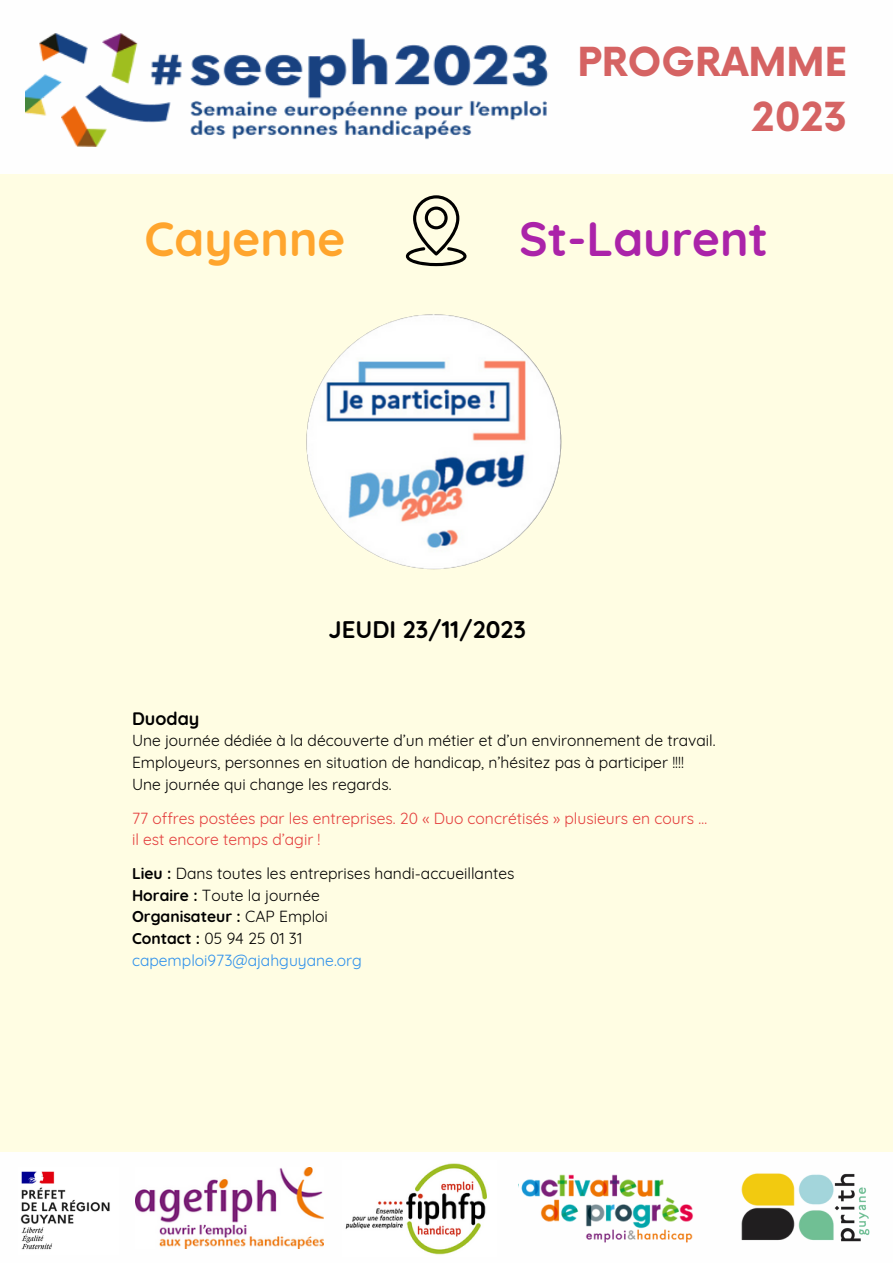
<style>
.page{position:relative;width:893px;height:1264px;background:#fff}
.page>*{position:absolute;margin:0;border:0;box-sizing:border-box;transform-origin:0 0}
.t1{font:700 48px "Quicksand";color:#ab23a9}
.t2{font:700 48px "Quicksand";color:#ffa52d}
.t3{font:700 39px "Now";color:#d56363}
.t4{font:700 24px "Quicksand";color:#000}
.t5{font:700 18px "Quicksand";color:#000}
.t6{font:15.6px "Quicksand";color:#000}
.t7{font:15.6px "Quicksand";color:#e43e3d}
.t8{font:15.6px "Quicksand";color:#2d90eb}
.t9{font:700 15.6px "Quicksand";color:#000}
.s1{font-weight:700}
.s2{font-weight:400}
</style>
<div class="page">
<div style="left:0;top:0;width:892px;height:1262px;background:#fffde3"></div>
<div style="left:0;top:0;width:892px;height:173px;background:#fefefe"></div>
<img style="left:25px;top:33px;width:523px;height:114px">
<img style="left:306px;top:314px;width:255px;height:255px;border-radius:50%">
<svg style="left:406px;top:195px;width:60px;height:71px"></svg>
<div style="left:0;top:1152px;width:892px;height:110px;background:#fefefe"></div>
<img style="left:345px;top:1163px;width:142px;height:92px">
<img style="left:741px;top:1173px;width:93px;height:68px">
<img style="left:834px;top:1174px;width:35px;height:68px">
<img style="left:518px;top:1174px;width:176px;height:68px">
<img style="left:136px;top:1167px;width:187px;height:81px">
<img style="left:20px;top:1171px;width:90px;height:79px">
<p class="t3" style="left:577px;top:40px;width:271px">PROGRAMME</p>
<p class="t3" style="left:752px;top:96px;width:97px">2023</p>
<p class="t2" style="left:144px;top:208px;width:202px">Cayenne</p>
<p class="t1" style="left:519px;top:208px;width:250px">St-Laurent</p>
<p class="t4" style="left:328px;top:614px;width:199px">JEUDI 23/11/2023</p>
<p class="t5" style="left:132px;top:706px;width:69px">Duoday</p>
<p class="t6" style="left:132px;top:730px;width:585px">Une journée dédiée à la découverte d’un métier et d’un environnement de travail.</p>
<p class="t6" style="left:132px;top:752px;width:553px">Employeurs, personnes en situation de handicap, n’hésitez pas à participer !!!!</p>
<p class="t6" style="left:132px;top:774px;width:261px">Une journée qui change les regards.</p>
<p class="t7" style="left:132px;top:808px;width:576px">77 offres postées par les entreprises. 20 « Duo concrétisés » plusieurs en cours …</p>
<p class="t7" style="left:132px;top:829px;width:190px">il est encore temps d’agir !</p>
<p class="t6" style="left:132px;top:863px;width:384px"><span class="s1">Lieu :</span> Dans toutes les entreprises handi-accueillantes</p>
<p class="t6" style="left:132px;top:885px;width:189px"><span class="s1">Horaire :</span> Toute la journée</p>
<p class="t9" style="left:132px;top:906px;width:197px">Organisateur : <span class="s2">CAP Emploi</span></p>
<p class="t6" style="left:132px;top:928px;width:172px"><span class="s1">Contact :</span> 05 94 25 01 31</p>
<p class="t8" style="left:132px;top:950px;width:231px">capemploi973@ajahguyane.org</p>
</div>
